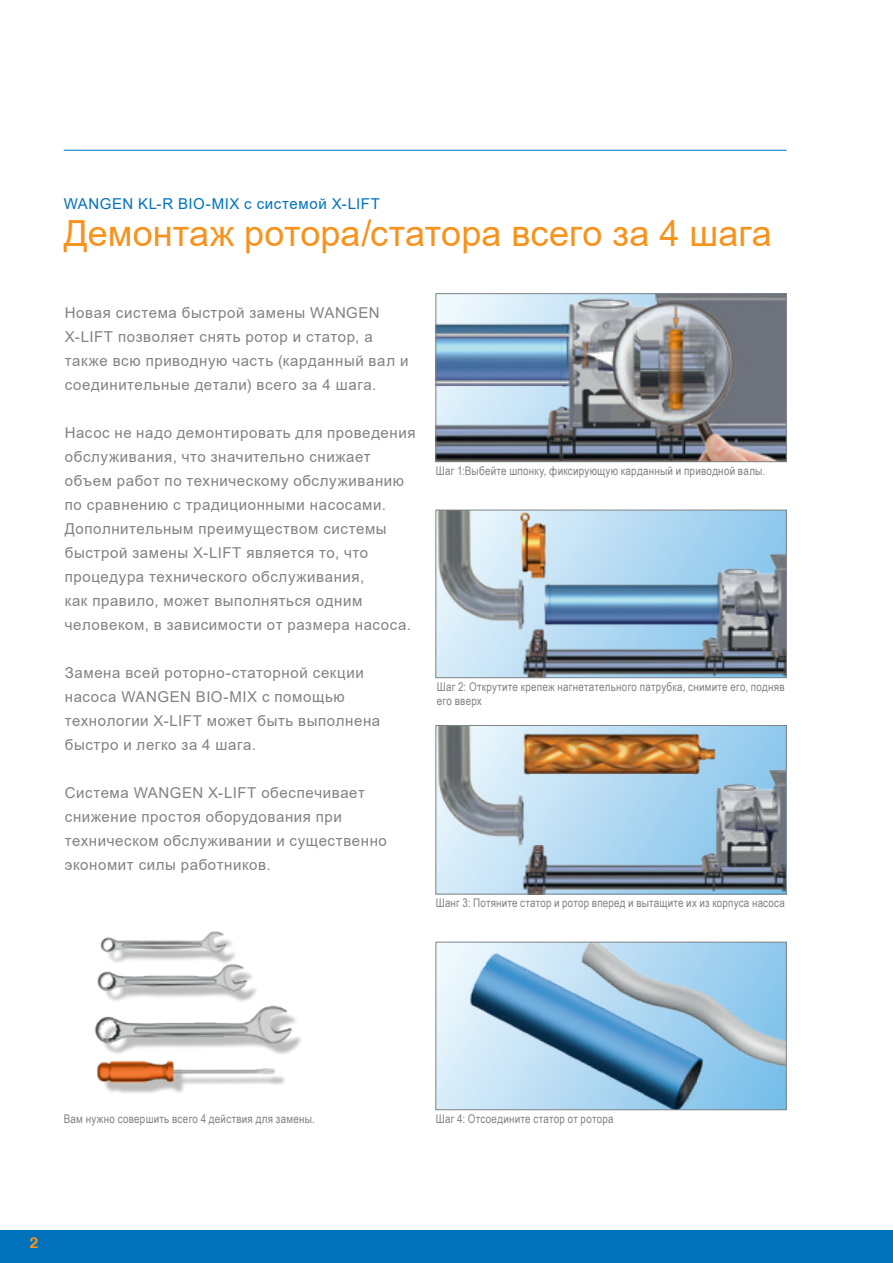
<style>
.page{position:relative;width:893px;height:1263px;background:#fff}
.page>*{position:absolute;margin:0;border:0;box-sizing:border-box;transform-origin:0 0}
.t1{font:36px "Arial";color:#f7931d}
.t2{font:15px/24px "Arial";letter-spacing:.04em;color:#808285}
.t3{font:15px "Arial";letter-spacing:.035em;color:#0072bc}
.t4{font:700 15px "Helvetica Neue LT";color:#f7931d}
.t5{font:12px/14.4px "Arial Narrow";letter-spacing:.02em;color:#808285}
</style>
<div class="page">
<hr style="left:64px;top:150px;width:723px;height:1px;background:#0072bc">
<div style="left:0;top:1230px;width:893px;height:33px;background:#0072bc"></div>
<div style="left:101px;top:937px;width:202px;height:157px;background:#231f20;opacity:.3"></div>
<img style="left:94px;top:931px;width:205px;height:157px">
<img style="left:437px;top:512px;width:348px;height:164px">
<div style="left:435px;top:510px;width:352px;height:168px;border:1px solid #808285"></div>
<img style="left:437px;top:727px;width:348px;height:165px">
<div style="left:435px;top:725px;width:352px;height:169px;border:1px solid #808285"></div>
<img style="left:437px;top:944px;width:348px;height:164px">
<div style="left:435px;top:942px;width:352px;height:168px;border:1px solid #808285"></div>
<img style="left:437px;top:295px;width:348px;height:165px">
<div style="left:435px;top:293px;width:352px;height:169px;border:1px solid #808285"></div>
<p class="t3" style="left:64px;top:193px;width:318px">WANGEN KL-R BIO-MIX с системой X-LIFT</p>
<p class="t1" style="left:64px;top:209px;width:709px">Демонтаж ротора/статора всего за 4 шага</p>
<p class="t2" style="left:65px;top:301px;width:345px">Новая система быстрой замены WANGEN X-LIFT позволяет снять ротор и статор, а также всю приводную часть (карданный вал и соединительные детали) всего за 4 шага.</p>
<p class="t2" style="left:65px;top:421px;width:352px">Насос не надо демонтировать для проведения обслуживания, что значительно снижает объем работ по техническому обслуживанию по сравнению с традиционными насосами.<br>Дополнительным преимуществом системы быстрой замены X-LIFT является то, что процедура технического обслуживания,<br>как правило, может выполняться одним человеком, в зависимости от размера насоса.</p>
<p class="t2" style="left:65px;top:661px;width:317px">Замена всей роторно-статорной секции насоса WANGEN BIO-MIX с помощью технологии X-LIFT может быть выполнена быстро и легко за 4 шага.</p>
<p class="t2" style="left:65px;top:781px;width:324px">Система WANGEN X-LIFT обеспечивает снижение простоя оборудования при техническом обслуживании и существенно экономит силы работников.</p>
<p class="t5" style="left:436px;top:463px;width:331px">Шаг 1:Выбейте шпонку, фиксирующую карданный и приводной валы.</p>
<p class="t5" style="left:437px;top:679px;width:349px">Шаг 2: Открутите крепеж нагнетательного патрубка, снимите его, подняв его вверх</p>
<p class="t5" style="left:436px;top:895px;width:351px">Шанг 3: Потяните статор и ротор вперед и вытащите их из корпуса насоса</p>
<p class="t5" style="left:64px;top:1111px;width:253px">Вам нужно совершить всего 4 действия для замены.</p>
<p class="t5" style="left:436px;top:1111px;width:179px">Шаг 4: Отсоедините статор от ротора</p>
<p class="t4" style="left:30px;top:1233px;width:10px">2</p>
</div>
